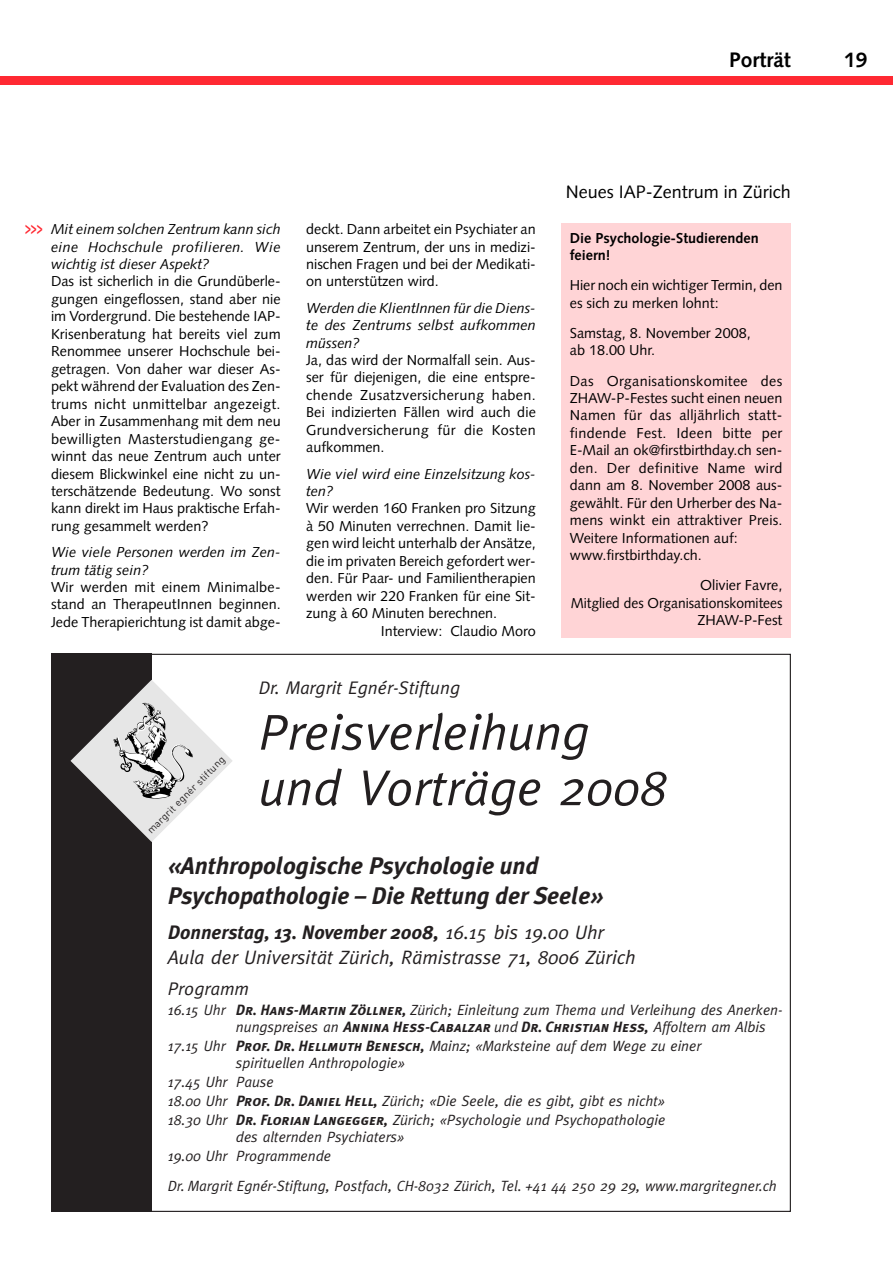
<style>
.page{position:relative;width:893px;height:1263px;background:#fff}
.page>*{position:absolute;margin:0;border:0;box-sizing:border-box;transform-origin:0 0}
.t1{font:50.4px/55.5px "Meta Italic+ENLAYR";color:#231f20}
.t2{font:24px/29.7px "Meta Plus Bold Italic+KOGGWO";color:#231f20}
.t3{font:700 21px "Syntax";color:#000}
.t4{font:19.5px "Meta Italic+ENLAYR";color:#231f20}
.t5{font:19.5px "Meta Plus Bold Italic+KOGGWO";color:#231f20}
.t6{font:18.3px "Meta Italic+ENLAYR";color:#231f20}
.t7{font:18px "Syntax";color:#000}
.t8{font:700 18px "Syntax";color:#ff2932;scale:.55 1}
.t9{font:14.85px/18.8px "Meta Italic+ENLAYR";color:#231f20}
.t10{font:14.85px "Meta Plus Bold Caps Italic+KDJSJD";color:#231f20}
.t11{font:14.4px/17.4px "Syntax";color:#000;text-align:justify}
.t12{font:italic 14.4px/17.4px "Syntax";color:#000;text-align:justify}
.t13{font:700 14.4px/17.4px "Syntax";color:#000}
.t14{font:10.2px "DIN Regular+XDBLRH";color:#231f20}
.s1{font-family:"Meta Italic+ENLAYR"}
.s2{font-family:"Meta Plus Bold Caps Italic+KDJSJD"}
</style>
<div class="page">
<div style="left:0;top:77px;width:893px;height:8px;background:#ff2932"></div>
<div style="left:51px;top:654px;width:101px;height:558px;background:#231f20"></div>
<svg style="left:70px;top:680px;width:162px;height:162px"></svg>
<div style="left:561px;top:223px;width:230px;height:414px;background:#ffd4d6"></div>
<h3 class="t3" style="left:729px;top:51px;width:63px">Porträt</h3>
<h3 class="t3" style="left:844px;top:51px;width:25px">19</h3>
<p class="t8" style="left:25px;top:220px;width:34px">&gt;&gt;&gt;</p>
<p class="t12" style="left:51px;top:222px;width:231px">Mit einem solchen Zentrum kann sich eine Hochschule profilieren. Wie wichtig ist dieser Aspekt?</p>
<p class="t11" style="left:51px;top:274px;width:231px">Das ist sicherlich in die Grundüberle&shy;gungen eingeflossen, stand aber nie im Vordergrund. Die bestehende IAP-Krisenberatung hat bereits viel zum Renommee unserer Hochschule bei&shy;getragen. Von daher war dieser As&shy;pekt während der Evaluation des Zen&shy;trums nicht unmittelbar angezeigt.<br>Aber in Zusammenhang mit dem neu bewilligten Masterstudiengang ge&shy;winnt das neue Zentrum auch unter diesem Blickwinkel eine nicht zu un&shy;terschätzende Bedeutung. Wo sonst kann direkt im Haus praktische Erfah&shy;rung gesammelt werden?</p>
<p class="t12" style="left:51px;top:545px;width:231px">Wie viele Personen werden im Zen&shy;trum tätig sein?</p>
<p class="t11" style="left:51px;top:580px;width:231px">Wir werden mit einem Minimalbe&shy;stand an TherapeutInnen beginnen.<br>Jede Therapierichtung ist damit abge-</p>
<p class="t11" style="left:306px;top:222px;width:231px">deckt. Dann arbeitet ein Psychiater an unserem Zentrum, der uns in medizi&shy;nischen Fragen und bei der Medikati&shy;on unterstützen wird.</p>
<p class="t12" style="left:306px;top:300px;width:231px">Werden die KlientInnen für die Diens&shy;te des Zentrums selbst aufkommen müssen?</p>
<p class="t11" style="left:306px;top:353px;width:231px">Ja, das wird der Normalfall sein. Aus&shy;ser für diejenigen, die eine entspre&shy;chende Zusatzversicherung haben.<br>Bei indizierten Fällen wird auch die Grundversicherung für die Kosten aufkommen.</p>
<p class="t12" style="left:306px;top:466px;width:231px">Wie viel wird eine Einzelsitzung kos&shy;ten?</p>
<p class="t11" style="left:306px;top:501px;width:231px">Wir werden 160 Franken pro Sitzung</p>
<p class="t11" style="left:306px;top:518px;width:231px">à 50 Minuten verrechnen. Damit lie-</p>
<p class="t11" style="left:306px;top:536px;width:231px">gen wird leicht unterhalb der Ansätze,</p>
<p class="t11" style="left:306px;top:553px;width:231px">die im privaten Bereich gefordert wer-</p>
<p class="t11" style="left:306px;top:571px;width:231px">den. Für Paar- und Familientherapien</p>
<p class="t11" style="left:306px;top:588px;width:231px">werden wir 220 Franken für eine Sit-</p>
<p class="t11" style="left:306px;top:606px;width:193px">zung à 60 Minuten berechnen.</p>
<p class="t11" style="left:381px;top:623px;width:157px">Interview: Claudio Moro</p>
<p class="t7" style="left:566px;top:184px;width:227px">Neues IAP-Zentrum in Zürich</p>
<p class="t13" style="left:570px;top:230px;width:190px">Die Psychologie-Studierenden feiern!</p>
<p class="t11" style="left:570px;top:278px;width:214px">Hier noch ein wichtiger Termin, den es sich zu merken lohnt:</p>
<p class="t11" style="left:570px;top:325px;width:182px">Samstag, 8. November 2008, ab 18.00 Uhr.</p>
<p class="t11" style="left:570px;top:373px;width:214px;text-align:left">Das Organisationskomitee des<br>ZHAW-P-Festes sucht einen neuen<br>Namen für das alljährlich statt&shy;findende Fest. Ideen bitte per<br>E-Mail an ok@firstbirthday.ch sen&shy;den. Der definitive Name wird dann am 8. November 2008 aus&shy;gewählt. Für den Urherber des Na&shy;mens winkt ein attraktiver Preis.<br>Weitere Informationen auf: www.firstbirthday.ch.</p>
<p class="t11" style="left:571px;top:578px;width:213px;text-align:right">Olivier Favre,<br>Mitglied des Organisationskomitees<br>ZHAW-P-Fest</p>
<p class="t6" style="left:259px;top:677px;width:203px">Dr. Margrit Egnér-Stiftung</p>
<h1 class="t1" style="left:259px;top:704px;width:410px">Preisverleihung und Vorträge 2008</h1>
<p class="t14" style="left:145px;top:828px;width:106px;rotate:-45deg">m argritegnér stiftung</p>
<h2 class="t2" style="left:168px;top:851px;width:437px">«Anthropologische Psychologie und<br>Psychopathologie – Die Rettung der Seele»</h2>
<h3 class="t5" style="left:168px;top:920px;width:438px">Donnerstag, 13. November 2008, <span class="s1">16.15 bis 19.00 Uhr</span></h3>
<h3 class="t4" style="left:168px;top:945px;width:469px">Aula der Universität Zürich, Rämistrasse 71, 8006 Zürich</h3>
<p class="t6" style="left:168px;top:978px;width:83px">Programm</p>
<p class="t9" style="left:168px;top:1000px;width:616px">16.15 Uhr <span class="s2">Dr. Hans-Martin Zöllner,</span> Zürich; Einleitung zum Thema und Verleihung des Anerken-</p>
<p class="t10" style="left:236px;top:1018px;width:531px"><span class="s1">nungspreises an</span> Annina Hess-Cabalzar <span class="s1">und</span> Dr. Christian Hess, <span class="s1">Affoltern am Albis</span></p>
<p class="t9" style="left:236px;top:1037px;width:467px;line-height:17.1px;text-indent:-68px">17.15 Uhr <span class="s2">Prof. Dr. Hellmuth Benesch,</span> Mainz; «Marksteine auf dem Wege zu einer spirituellen Anthropologie»</p>
<p class="t9" style="left:168px;top:1072px;width:499px">17.45 Uhr Pause<br>18.00 Uhr <span class="s2">Prof. Dr. Daniel Hell,</span> Zürich; «Die Seele, die es gibt, gibt es nicht»<br>18.30 Uhr <span class="s2">Dr. Florian Langegger,</span> Zürich; «Psychologie und Psychopathologie</p>
<p class="t9" style="left:168px;top:1127px;width:238px;text-indent:68px">des alternden Psychiaters»<br>19.00 Uhr Programmende</p>
<p class="t9" style="left:168px;top:1177px;width:610px">Dr. Margrit Egnér-Stiftung, Postfach, CH-8032 Zürich, Tel. +41 44 250 29 29, www.margritegner.ch</p>
</div>
